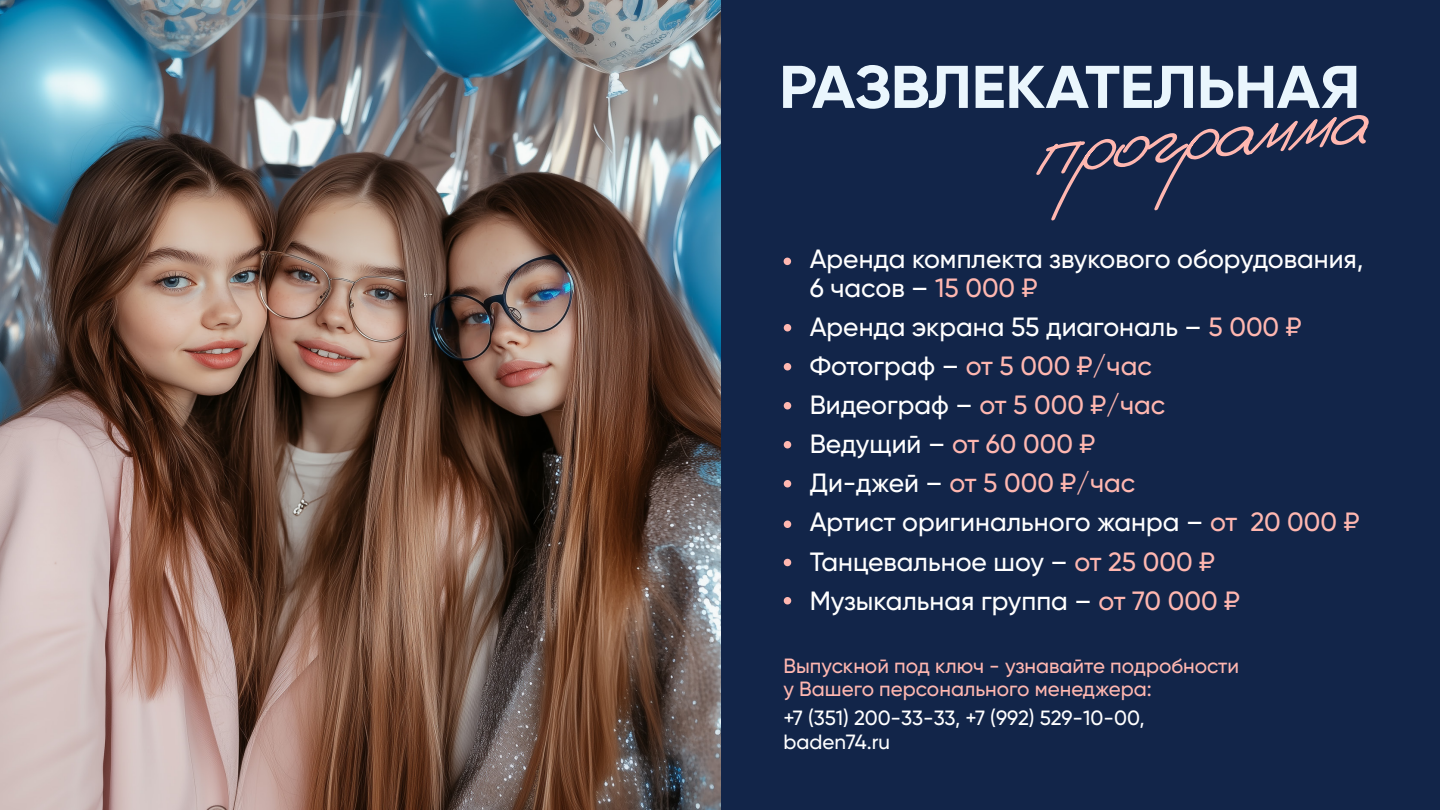
<style>
.page{position:relative;width:1440px;height:810px;background:#fff}
.page>*{position:absolute;margin:0;border:0;box-sizing:border-box;transform-origin:0 0}
.t1{font:italic 142.12px "Vasek";color:#ffb7b0;scale:1.13 1}
.t2{font:700 60.15px "Gilroy";letter-spacing:-.01em;color:#eaf6fd;scale:1.08 1}
.t3{font:500 26.4px/39.1px "Gilroy";color:#fff}
.t4{font:500 20.62px/23.2px "Gilroy";color:#ffb7b0}
.t5{font:500 20.62px/23.2px "Gilroy";letter-spacing:-.005em;color:#fff}
.s1{color:#ffb7b0}
</style>
<div class="page">
<div style="left:720px;top:0;width:720px;height:810px;background:#122549"></div>
<img style="left:0;top:0;width:720px;height:810px">
<div style="left:784px;top:258px;width:7px;height:7px;background:#ffb7b0;border-radius:50%"></div>
<div style="left:784px;top:324px;width:7px;height:8px;background:#ffb7b0;border-radius:50%"></div>
<div style="left:784px;top:402px;width:7px;height:8px;background:#ffb7b0;border-radius:50%"></div>
<div style="left:784px;top:480px;width:7px;height:8px;background:#ffb7b0;border-radius:50%"></div>
<div style="left:784px;top:559px;width:7px;height:7px;background:#ffb7b0;border-radius:50%"></div>
<div style="left:784px;top:363px;width:7px;height:7px;background:#ffb7b0;border-radius:50%"></div>
<div style="left:784px;top:441px;width:7px;height:7px;background:#ffb7b0;border-radius:50%"></div>
<div style="left:784px;top:520px;width:7px;height:8px;background:#ffb7b0;border-radius:50%"></div>
<div style="left:784px;top:597px;width:7px;height:7px;background:#ffb7b0;border-radius:50%"></div>
<h2 class="t2" style="left:779px;top:49px;width:540px">РАЗВЛЕКАТЕЛЬНАЯ</h2>
<h1 class="t1" style="left:1015px;top:81px;width:296px;rotate:-6deg">программа</h1>
<p class="t3" style="left:810px;top:245px;width:555px;line-height:28.5px">Аренда комплекта звукового оборудования,<br>6 часов – <span class="s1">15 000 ₽</span></p>
<p class="t3" style="left:810px;top:307px;width:551px">Аренда экрана 55 диагональ – <span class="s1">5 000 ₽<br></span>Фотограф – <span class="s1">от 5 000 ₽/час<br></span>Видеограф – <span class="s1">от 5 000 ₽/час<br></span>Ведущий – <span class="s1">от 60 000 ₽<br></span>Ди-джей – <span class="s1">от 5 000 ₽/час<br></span>Артист оригинального жанра – <span class="s1">от 20 000 ₽<br></span>Танцевальное шоу – <span class="s1">от 25 000 ₽<br></span>Музыкальная группа – <span class="s1">от 70 000 ₽</span></p>
<p class="t4" style="left:783px;top:654px;width:457px">Выпускной под ключ - узнавайте подробности у Вашего персонального менеджера:</p>
<p class="t5" style="left:783px;top:706px;width:363px">+7 (351) 200-33-33, +7 (992) 529-10-00, baden74.ru</p>
</div>
